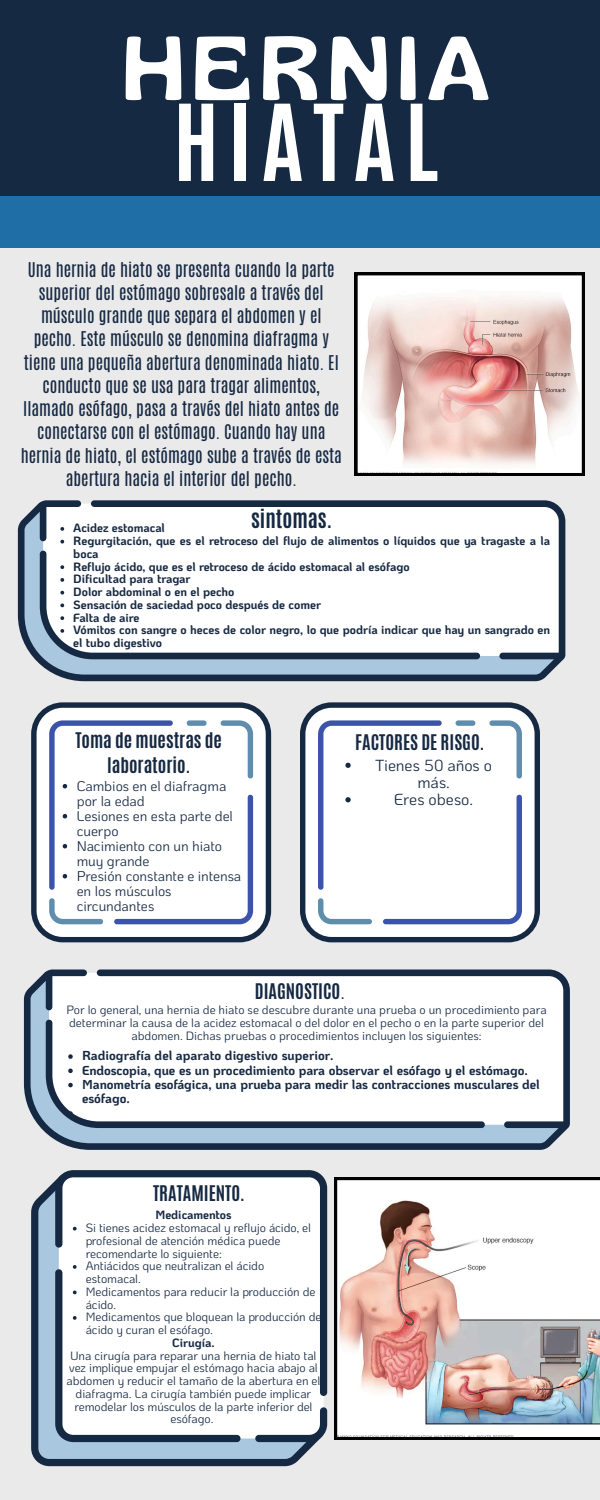
<style>
.page{position:relative;width:600px;height:1500px;background:#eaeaeb}
.page>*{position:absolute;margin:0;border:0;box-sizing:border-box;transform-origin:0 0}
.t1{font:700 90px "Antonio";letter-spacing:.1em;color:#fff}
.t2{font:90px "Gliker";letter-spacing:.1em;color:#fff}
.t3{font:700 21px "Antonio";color:#162942}
.t4{font:700 18px/24.8px "Antonio";color:#162942;text-align:center}
.t5{font:17px/23.2px "Antonio";color:#162942;text-align:center}
.t6{font:16px/17.2px "Ko Ho";letter-spacing:-.005em;color:#162942;text-align:center}
.t7{font:14px/15px "Ko Ho";letter-spacing:-.005em;color:#162942}
.t8{font:700 13px/14.2px "Ko Ho";letter-spacing:-.005em;color:#162942}
.t9{font:12px/12.8px "Ko Ho";color:#162942}
.t10{font:700 12px/12.8px "Ko Ho";letter-spacing:-.005em;color:#162942}
.s1{font-weight:400}
</style>
<div class="page">
<svg style="left:31px;top:702px;width:240px;height:240px;background:#bbc0c8"></svg>
<svg style="left:300px;top:702px;width:240px;height:240px;background:#b9bfc6"></svg>
<svg style="left:24px;top:970px;width:546px;height:180px;background:#c3ccd5"></svg>
<svg style="left:46px;top:1020px;width:439px;height:108px;background:#edeff1"></svg>
<svg style="left:31px;top:1181px;width:286px;height:285px;background:#889fb3"></svg>
<svg style="left:255px;top:1407px;width:72px;height:35px;background:#c1c6cc"></svg>
<svg style="left:55px;top:1170px;width:272px;height:226px;background:#e6e8ea"></svg>
<div style="left:0;top:0;width:600px;height:197px;background:#162942"></div>
<div style="left:0;top:197px;width:600px;height:51px;background:#206ea6"></div>
<svg style="left:18px;top:500px;width:547px;height:181px;background:#c2ccd5"></svg>
<svg style="left:40px;top:551px;width:440px;height:108px;background:#edeef0"></svg>
<svg style="left:355px;top:272px;width:230px;height:204px"></svg>
<img style="left:334px;top:1177px;width:266px;height:263px">
<svg style="left:318px;top:720px;width:204px;height:204px;background:#edf0f7"></svg>
<svg style="left:49px;top:720px;width:204px;height:204px;background:#eef0f7"></svg>
<svg style="left:73px;top:1227px;width:4px;height:4px"></svg>
<svg style="left:55px;top:1265px;width:186px;height:177px;background:#eceef0"></svg>
<svg style="left:60px;top:527px;width:4px;height:4px"></svg>
<svg style="left:60px;top:540px;width:4px;height:4px"></svg>
<svg style="left:60px;top:565px;width:4px;height:4px"></svg>
<svg style="left:60px;top:578px;width:4px;height:4px"></svg>
<svg style="left:60px;top:591px;width:4px;height:4px"></svg>
<svg style="left:60px;top:604px;width:4px;height:3px"></svg>
<svg style="left:60px;top:616px;width:4px;height:4px"></svg>
<svg style="left:60px;top:629px;width:4px;height:4px"></svg>
<svg style="left:68px;top:1054px;width:5px;height:5px"></svg>
<svg style="left:68px;top:1069px;width:5px;height:4px"></svg>
<svg style="left:68px;top:1083px;width:5px;height:4px"></svg>
<svg style="left:68px;top:1111px;width:5px;height:5px"></svg>
<p class="t2" style="left:123px;top:13px;width:368px">HERNIA</p>
<p class="t1" style="left:173px;top:78px;width:266px">HIATAL</p>
<p class="t5" style="left:21px;top:258px;width:323px">Una hernia de hiato se presenta cuando la parte superior del estómago sobresale a través del músculo grande que separa el abdomen y el pecho. Este músculo se denomina diafragma y tiene una pequeña abertura denominada hiato. El conducto que se usa para tragar alimentos, llamado esófago, pasa a través del hiato antes de conectarse con el estómago. Cuando hay una hernia de hiato, el estómago sube a través de esta abertura hacia el interior del pecho.</p>
<p class="t3" style="left:251px;top:504px;width:83px">sintomas.</p>
<p class="t10" style="left:73px;top:534px;width:478px">Regurgitación, que es el retroceso del flujo de alimentos o líquidos que ya tragaste a la boca</p>
<h5 class="t10" style="left:73px;top:559px;width:338px">Reflujo ácido, que es el retroceso de ácido estomacal al esófago</h5>
<p class="t10" style="left:73px;top:572px;width:119px">Dificultad para tragar</p>
<p class="t10" style="left:73px;top:585px;width:163px">Dolor abdominal o en el pecho</p>
<p class="t10" style="left:73px;top:598px;width:249px">Sensación de saciedad poco después de comer</p>
<p class="t10" style="left:73px;top:610px;width:68px">Falta de aire</p>
<p class="t10" style="left:73px;top:623px;width:478px">Vómitos con sangre o heces de color negro, lo que podría indicar que hay un sangrado en el tubo digestivo</p>
<p class="t10" style="left:73px;top:521px;width:93px">Acidez estomacal</p>
<p class="t4" style="left:75px;top:728px;width:148px">Toma de muestras de laboratorio.</p>
<h3 class="t4" style="left:355px;top:730px;width:131px">FACTORES DE RISGO.</h3>
<p class="t6" style="left:375px;top:756px;width:119px">Tienes 50 años o más.</p>
<p class="t6" style="left:394px;top:790px;width:81px">Eres obeso.</p>
<p class="t7" style="left:77px;top:778px;width:151px">Cambios en el diafragma por la edad</p>
<p class="t7" style="left:77px;top:808px;width:158px">Lesiones en esta parte del cuerpo</p>
<p class="t7" style="left:77px;top:838px;width:147px">Nacimiento con un hiato muy grande</p>
<p class="t7" style="left:77px;top:868px;width:166px">Presión constante e intensa en los músculos circundantes</p>
<p class="t4" style="left:255px;top:979px;width:92px">DIAGNOSTICO<span class="s1">.</span></p>
<p class="t9" style="left:66px;top:1003px;width:482px;text-align:center">Por lo general, una hernia de hiato se descubre durante una prueba o un procedimiento para determinar la causa de la acidez estomacal o del dolor en el pecho o en la parte superior del abdomen. Dichas pruebas o procedimientos incluyen los siguientes:</p>
<h4 class="t8" style="left:82px;top:1048px;width:253px">Radiografía del aparato digestivo superior.</h4>
<p class="t8" style="left:82px;top:1062px;width:447px">Endoscopia, que es un procedimiento para observar el esófago y el estómago.</p>
<p class="t8" style="left:82px;top:1077px;width:459px">Manometría esofágica, una prueba para medir las contracciones musculares del esófago.</p>
<p class="t4" style="left:153px;top:1181px;width:93px">TRATAMIENTO.</p>
<h6 class="t10" style="left:155px;top:1208px;width:78px">Medicamentos</h6>
<p class="t9" style="left:86px;top:1221px;width:227px">Si tienes acidez estomacal y reflujo ácido, el profesional de atención médica puede recomendarte lo siguiente:</p>
<p class="t9" style="left:86px;top:1259px;width:180px">Antiácidos que neutralizan el ácido estomacal.</p>
<p class="t9" style="left:86px;top:1285px;width:231px">Medicamentos para reducir la producción de ácido.</p>
<p class="t9" style="left:86px;top:1310px;width:237px">Medicamentos que bloquean la producción de ácido y curan el esófago.</p>
<p class="t10" style="left:172px;top:1336px;width:44px">Cirugía.</p>
<h4 class="t9" style="left:67px;top:1348px;width:255px;text-align:center">Una cirugía para reparar una hernia de hiato tal vez implique empujar el estómago hacia abajo al abdomen y reducir el tamaño de la abertura en el diafragma. La cirugía también puede implicar remodelar los músculos de la parte inferior del esófago.</h4>
</div>
